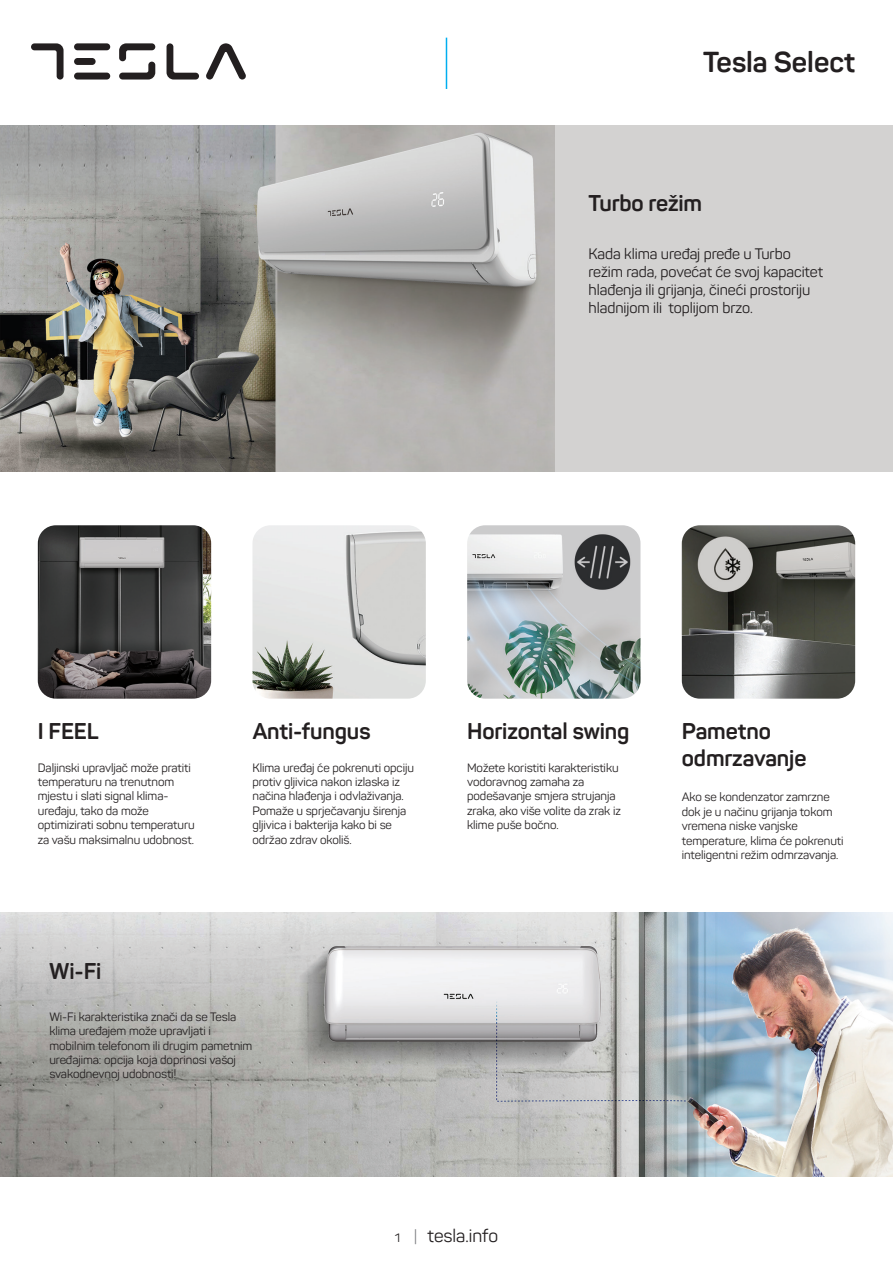
<style>
.page{position:relative;width:893px;height:1263px;background:#fff}
.page>*{position:absolute;margin:0;border:0;box-sizing:border-box;transform-origin:0 0}
.t1{font:700 28.5px "Panton";color:#231f20}
.t2{font:700 22.5px/27px "Panton";letter-spacing:-.005em;color:#231f20}
.t3{font:18px "Panton";color:#231f20}
.t4{font:15px/18px "Panton";letter-spacing:-.005em;color:#231f20}
.t5{font:12px/14.4px "Panton";letter-spacing:-.005em;color:#231f20}
.s1{font-size:12px}
.s2{font-size:15px;color:#808285}
</style>
<div class="page">
<div style="left:555px;top:125px;width:338px;height:347px;background:#d3d2d1"></div>
<img style="left:0;top:125px;width:555px;height:347px">
<img style="left:0;top:912px;width:893px;height:265px">
<img style="left:38px;top:525px;width:173px;height:174px">
<img style="left:252px;top:525px;width:174px;height:174px">
<img style="left:467px;top:525px;width:173px;height:174px">
<img style="left:682px;top:525px;width:173px;height:174px">
<hr style="left:446px;top:38px;width:1px;height:51px;background:#00aeef">
<svg style="left:206px;top:43px;width:40px;height:37px"></svg>
<svg style="left:31px;top:43px;width:33px;height:37px"></svg>
<svg style="left:119px;top:43px;width:36px;height:37px"></svg>
<svg style="left:167px;top:43px;width:32px;height:37px"></svg>
<div style="left:74px;top:43px;width:36px;height:7px;background:#231f20;border-radius:3px"></div>
<div style="left:74px;top:58px;width:22px;height:7px;background:#231f20;border-radius:3px"></div>
<div style="left:74px;top:73px;width:36px;height:7px;background:#231f20;border-radius:3px"></div>
<h1 class="t1" style="left:703px;top:45px;width:154px">Tesla Select</h1>
<h2 class="t2" style="left:588px;top:189px;width:115px">Turbo režim</h2>
<p class="t4" style="left:589px;top:245px;width:236px">Kada klima uređaj pređe u Turbo režim rada, povećat će svoj kapacitet hlađenja ili grijanja, čineći prostoriju hladnijom ili toplijom brzo.</p>
<h2 class="t2" style="left:38px;top:717px;width:62px">I FEEL</h2>
<h2 class="t2" style="left:252px;top:717px;width:120px">Anti-fungus</h2>
<h2 class="t2" style="left:682px;top:717px;width:126px">Pametno odmrzavanje</h2>
<h2 class="t2" style="left:467px;top:717px;width:164px">Horizontal swing</h2>
<p class="t5" style="left:38px;top:760px;width:158px">Daljinski upravljač može pratiti temperaturu na trenutnom mjestu i slati signal klima&shy;uređaju, tako da može optimizirati sobnu temperaturu za vašu maksimalnu udobnost.</p>
<p class="t5" style="left:252px;top:760px;width:163px">Klima uređaj će pokrenuti opciju protiv gljivica nakon izlaska iz načina hlađenja i odvlaživanja.<br>Pomaže u sprječavanju širenja gljivica i bakterija kako bi se održao zdrav okoliš.</p>
<p class="t5" style="left:467px;top:760px;width:155px">Možete koristiti karakteristiku vodoravnog zamaha za podešavanje smjera strujanja zraka, ako više volite da zrak iz klime puše bočno.</p>
<p class="t5" style="left:682px;top:790px;width:163px">Ako se kondenzator zamrzne dok je u načinu grijanja tokom vremena niske vanjske temperature, klima će pokrenuti inteligentni režim odmrzavanja.</p>
<h2 class="t2" style="left:49px;top:958px;width:53px">Wi-Fi</h2>
<p class="t5" style="left:49px;top:1009px;width:205px">Wi-Fi karakteristika znači da se Tesla klima uređajem može upravljati i mobilnim telefonom ili drugim pametnim uređajima: opcija koja doprinosi vašoj svakodnevnoj udobnosti!</p>
<h3 class="t3" style="left:395px;top:1224px;width:105px"><span class="s1">1</span> <span class="s2">|</span> tesla.info</h3>
</div>
